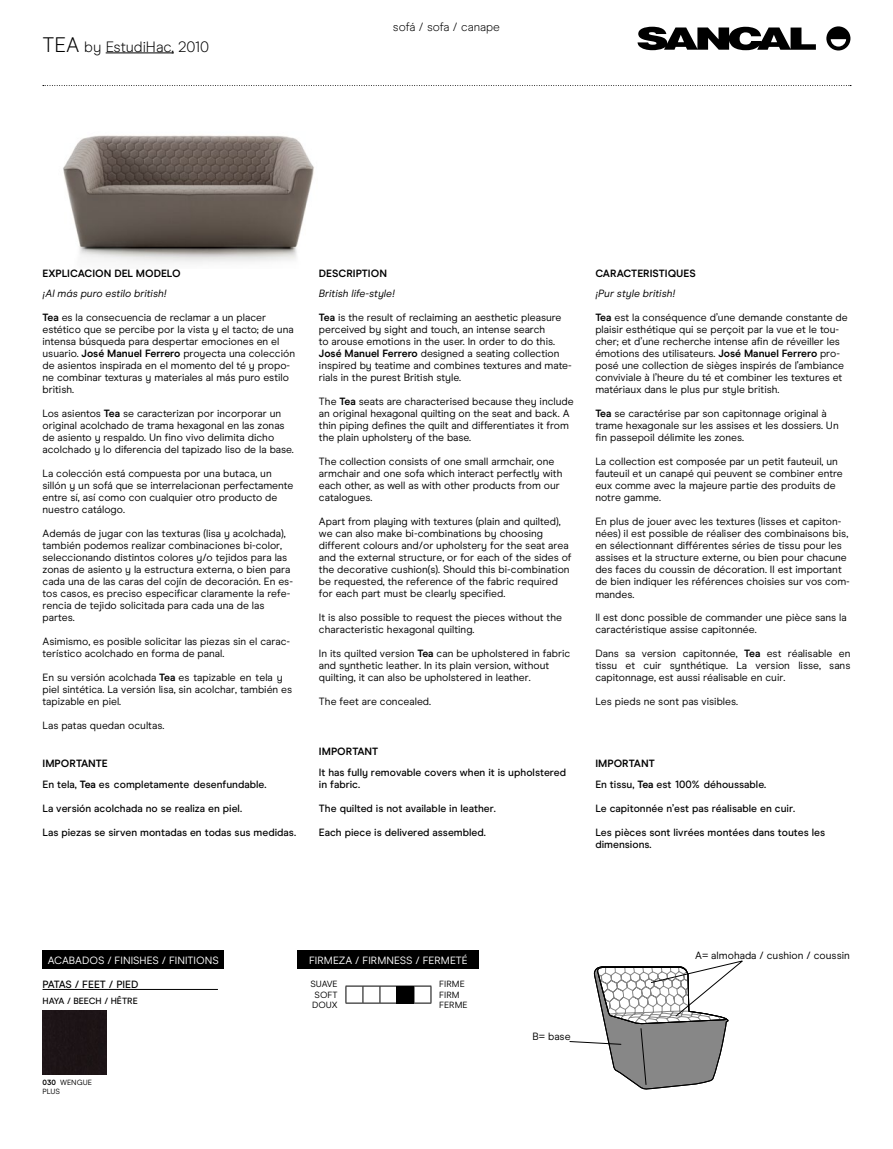
<style>
.page{position:relative;width:893px;height:1149px;background:#fff}
.page>*{position:absolute;margin:0;border:0;box-sizing:border-box;transform-origin:0 0}
.t1{font:300 15px "Modern Era";color:#000}
.t2{font:300 12px "Modern Era";color:#000}
.t3{font:10.5px/12px "Modern Era";color:#000}
.t4{font:500 10.5px/20.5px "Modern Era";color:#000}
.t5{font:italic 10.5px "Modern Era";color:#000}
.t6{font:700 10.5px "Modern Era";color:#000}
.t7{font:10.5px "Modern Era";color:#fff}
.t8{font:9px/10.5px "Modern Era";color:#000;text-align:justify}
.t9{font:500 9px "Modern Era";color:#000}
.t10{font:7.5px/9px "Modern Era";color:#000}
.s1{font-size:21px}
.s2{font-weight:700}
</style>
<div class="page">
<svg style="left:826px;top:26px;width:24px;height:24px"></svg>
<svg style="left:637px;top:27px;width:179px;height:23px"></svg>
<hr style="left:106px;top:52px;width:68px;height:1px;background:#000">
<svg style="left:43px;top:85px;width:808px;height:1px"></svg>
<img style="left:63px;top:135px;width:251px;height:128px">
<div style="left:298px;top:950px;width:181px;height:18px;background:#000"></div>
<svg style="left:346px;top:985px;width:86px;height:18px"></svg>
<svg style="left:569px;top:960px;width:174px;height:129px"></svg>
<hr style="left:43px;top:988px;width:175px;height:1px;background:#000">
<div style="left:43px;top:950px;width:181px;height:18px;background:#000"></div>
<div style="left:43px;top:1010px;width:63px;height:63px;background:#1d1417"></div>
<h1 class="t1" style="left:43px;top:38px;width:168px"><span class="s1">TEA</span> by EstudiHac, 2010</h1>
<p class="t2" style="left:393px;top:20px;width:109px">sofá / sofa / canape</p>
<p class="t6" style="left:43px;top:267px;width:140px">EXPLICACION DEL MODELO</p>
<p class="t5" style="left:43px;top:287px;width:126px">¡Al más puro estilo british!</p>
<p class="t3" style="left:43px;top:311px;width:254px"><span class="s2">Tea</span> es la consecuencia de reclamar a un placer estético que se percibe por la vista y el tacto; de una intensa búsqueda para despertar emociones en el usuario. <span class="s2">José Manuel Ferrero</span> proyecta una colección de asientos inspirada en el momento del té y propo&shy;ne combinar texturas y materiales al más puro estilo british.</p>
<p class="t3" style="left:43px;top:407px;width:253px">Los asientos <span class="s2">Tea</span> se caracterizan por incorporar un original acolchado de trama hexagonal en las zonas de asiento y respaldo. Un fino vivo delimita dicho acolchado y lo diferencia del tapizado liso de la base.</p>
<p class="t3" style="left:43px;top:467px;width:252px">La colección está compuesta por una butaca, un sillón y un sofá que se interrelacionan perfectamente entre sí, así como con cualquier otro producto de nuestro catálogo.</p>
<p class="t3" style="left:43px;top:527px;width:252px">Además de jugar con las texturas (lisa y acolchada), también podemos realizar combinaciones bi-color, seleccionando distintos colores y/o tejidos para las zonas de asiento y la estructura externa, o bien para cada una de las caras del cojín de decoración. En es&shy;tos casos, es preciso especificar claramente la refe&shy;rencia de tejido solicitada para cada una de las partes.</p>
<p class="t3" style="left:43px;top:635px;width:249px">Asimismo, es posible solicitar las piezas sin el carac&shy;terístico acolchado en forma de panal.</p>
<p class="t3" style="left:43px;top:671px;width:251px">En su versión acolchada <span class="s2">Tea</span> es tapizable en tela y piel sintética. La versión lisa, sin acolchar, también es tapizable en piel.</p>
<p class="t3" style="left:43px;top:719px;width:123px">Las patas quedan ocultas.</p>
<p class="t4" style="left:43px;top:753px;width:225px"><span class="s2">IMPORTANTE<br></span>En tela, <span class="s2">Tea</span> es completamente desenfundable.</p>
<p class="t4" style="left:43px;top:797px;width:201px">La versión acolchada no se realiza en piel.</p>
<p class="t4" style="left:43px;top:821px;width:255px">Las piezas se sirven montadas en todas sus medidas.</p>
<p class="t6" style="left:319px;top:267px;width:70px">DESCRIPTION</p>
<p class="t5" style="left:319px;top:287px;width:78px">British life-style!</p>
<p class="t3" style="left:319px;top:311px;width:254px"><span class="s2">Tea</span> is the result of reclaiming an aesthetic pleasure perceived by sight and touch, an intense search<br>to arouse emotions in the user. In order to do this.<br><span class="s2">José Manuel Ferrero</span> designed a seating collection inspired by teatime and combines textures and mate&shy;rials in the purest British style.</p>
<p class="t3" style="left:319px;top:395px;width:256px">The <span class="s2">Tea</span> seats are characterised because they include an original hexagonal quilting on the seat and back. A thin piping defines the quilt and differentiates it from the plain upholstery of the base.</p>
<p class="t3" style="left:319px;top:455px;width:245px">The collection consists of one small armchair, one armchair and one sofa which interact perfectly with each other, as well as with other products from our catalogues.</p>
<p class="t3" style="left:319px;top:515px;width:254px">Apart from playing with textures (plain and quilted), we can also make bi-combinations by choosing different colours and/or upholstery for the seat area and the external structure, or for each of the sides of the decorative cushion(s). Should this bi-combination be requested, the reference of the fabric required for each part must be clearly specified.</p>
<p class="t3" style="left:319px;top:611px;width:245px">It is also possible to request the pieces without the characteristic hexagonal quilting.</p>
<p class="t3" style="left:319px;top:647px;width:253px">In its quilted version <span class="s2">Tea</span> can be upholstered in fabric and synthetic leather. In its plain version, without quilting, it can also be upholstered in leather.</p>
<p class="t3" style="left:319px;top:695px;width:114px">The feet are concealed.</p>
<p class="t6" style="left:319px;top:745px;width:61px">IMPORTANT</p>
<p class="t4" style="left:319px;top:766px;width:249px;line-height:12px">It has fully removable covers when it is upholstered in fabric.</p>
<p class="t4" style="left:319px;top:797px;width:179px">The quilted is not available in leather.</p>
<p class="t4" style="left:319px;top:821px;width:169px">Each piece is delivered assembled.</p>
<p class="t6" style="left:595px;top:267px;width:102px">CARACTERISTIQUES</p>
<p class="t5" style="left:595px;top:287px;width:82px">¡Pur style british!</p>
<p class="t3" style="left:595px;top:312px;width:254px"><span class="s2">Tea</span> est la conséquence d’une demande constante de plaisir esthétique qui se perçoit par la vue et le tou&shy;cher; et d’une recherche intense afin de réveiller les émotions des utilisateurs. <span class="s2">José Manuel Ferrero</span> pro&shy;posé une collection de sièges inspirés de l’ambiance conviviale à l’heure du té et combiner les textures et matériaux dans le plus pur style british.</p>
<p class="t3" style="left:595px;top:407px;width:245px"><span class="s2">Tea</span> se caractérise par son capitonnage original à trame hexagonale sur les assises et les dossiers. Un fin passepoil délimite les zones.</p>
<p class="t3" style="left:595px;top:455px;width:249px">La collection est composée par un petit fauteuil, un fauteuil et un canapé qui peuvent se combiner entre eux comme avec la majeure partie des produits de notre gamme.</p>
<p class="t3" style="left:595px;top:515px;width:256px">En plus de jouer avec les textures (lisses et capiton&shy;nées) il est possible de réaliser des combinaisons bis, en sélectionnant différentes séries de tissu pour les assises et la structure externe, ou bien pour chacune des faces du coussin de décoration. Il est important de bien indiquer les références choisies sur vos com&shy;mandes.</p>
<p class="t3" style="left:595px;top:611px;width:253px">Il est donc possible de commander une pièce sans la caractéristique assise capitonnée.</p>
<p class="t3" style="left:595px;top:647px;width:257px;text-align:justify">Dans sa version capitonnée, <span class="s2">Tea</span> est réalisable en tissu et cuir synthétique. La version lisse, sans capitonnage, est aussi réalisable en cuir.</p>
<p class="t3" style="left:595px;top:695px;width:144px">Les pieds ne sont pas visibles.</p>
<p class="t4" style="left:595px;top:753px;width:173px"><span class="s2">IMPORTANT<br></span>En tissu, <span class="s2">Tea</span> est 100% déhoussable.</p>
<p class="t4" style="left:595px;top:797px;width:201px">Le capitonnée n’est pas réalisable en cuir.</p>
<p class="t4" style="left:595px;top:826px;width:231px;line-height:12px">Les pièces sont livrées montées dans toutes les dimensions.</p>
<p class="t7" style="left:48px;top:953px;width:172px">ACABADOS / FINISHES / FINITIONS</p>
<p class="t4" style="left:43px;top:974px;width:98px">PATAS / FEET / PIED</p>
<p class="t9" style="left:43px;top:995px;width:97px">HAYA / BEECH / HÊTRE</p>
<p class="t10" style="left:43px;top:1077px;width:51px"><span class="s2">030</span> WENGUE<br>PLUS</p>
<p class="t7" style="left:309px;top:953px;width:160px">FIRMEZA / FIRMNESS / FERMETÉ</p>
<p class="t8" style="left:310px;top:978px;width:29px">SUAVE SOFT DOUX</p>
<p class="t8" style="left:439px;top:978px;width:30px;text-align:left">FIRME<br>FIRM<br>FERME</p>
<p class="t3" style="left:532px;top:1029px;width:40px">B= base</p>
<p class="t3" style="left:695px;top:948px;width:156px">A= almohada / cushion / coussin</p>
</div>
